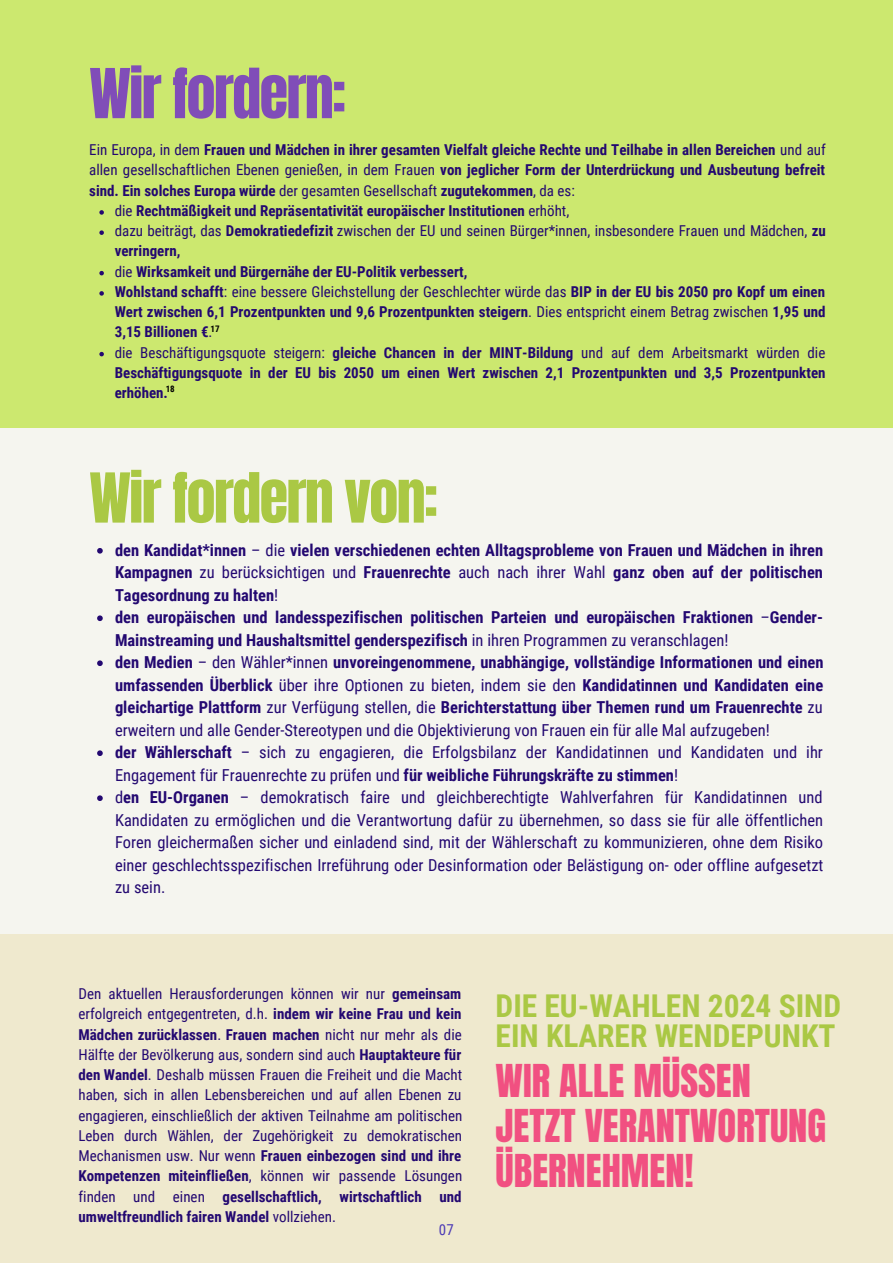
<style>
.page{position:relative;width:893px;height:1264px;background:#fff}
.page>*{position:absolute;margin:0;border:0;box-sizing:border-box;transform-origin:0 0}
.t1{font:58.5px "Anton";letter-spacing:-.03em;color:#aac844}
.t2{font:58.5px "Anton";letter-spacing:-.03em;color:#804db8}
.t3{font:38.55px/45px "Anton";color:#f15081}
.t4{font:700 31.35px/30.3px "Roboto Condensed";color:#aac844}
.t5{font:700 16.5px/22.5px "Roboto Condensed";color:#230871;text-align:justify}
.t6{font:16.5px/22.5px "Roboto Condensed";color:#230871}
.t7{font:700 15px/20.2px "Roboto Condensed";color:#230871;text-align:justify}
.t8{font:15px/20.2px "Roboto Condensed";color:#230871}
.t9{font:15px "Roboto Condensed";color:#4b39b5}
.t10{font:700 9px "Roboto Condensed";color:#000}
.s1{font-weight:400}
.s2{font-weight:700}
</style>
<div class="page">
<div style="left:0;top:0;width:892px;height:1262px;background:#f5f5ef"></div>
<div style="left:0;top:0;width:892px;height:427px;background:#cce86f"></div>
<svg style="left:99px;top:210px;width:5px;height:5px"></svg>
<svg style="left:99px;top:230px;width:5px;height:5px"></svg>
<svg style="left:99px;top:271px;width:5px;height:4px"></svg>
<svg style="left:99px;top:291px;width:5px;height:5px"></svg>
<svg style="left:99px;top:352px;width:5px;height:4px"></svg>
<svg style="left:97px;top:548px;width:6px;height:5px"></svg>
<svg style="left:97px;top:615px;width:6px;height:6px"></svg>
<svg style="left:97px;top:660px;width:6px;height:6px"></svg>
<svg style="left:97px;top:750px;width:6px;height:6px"></svg>
<svg style="left:97px;top:795px;width:6px;height:6px"></svg>
<div style="left:0;top:933px;width:892px;height:329px;background:#efe9ce"></div>
<p class="t2" style="left:89px;top:52px;width:258px">Wir fordern:</p>
<p class="t7" style="left:89px;top:140px;width:738px"><span class="s1">Ein Europa, in dem</span> Frauen und Mädchen in ihrer gesamten Vielfalt gleiche Rechte und Teilhabe in allen Bereichen <span class="s1">und auf allen gesellschaftlichen Ebenen genießen, in dem Frauen</span> von jeglicher Form der Unterdrückung und Ausbeutung befreit sind. Ein solches Europa würde <span class="s1">der gesamten Gesellschaft</span> zugutekommen<span class="s1">, da es:</span></p>
<p class="t7" style="left:115px;top:200px;width:456px"><span class="s1">die</span> Rechtmäßigkeit und Repräsentativität europäischer Institutionen <span class="s1">erhöht,</span></p>
<p class="t8" style="left:115px;top:221px;width:712px">dazu beiträgt, das <span class="s2">Demokratiedefizit</span> zwischen der EU und seinen Bürger*innen, insbesondere Frauen und Mädchen, <span class="s2">zu verringern,</span></p>
<p class="t7" style="left:115px;top:261px;width:354px"><span class="s1">die</span> Wirksamkeit und Bürgernähe der EU-Politik verbessert,</p>
<p class="t7" style="left:115px;top:281px;width:712px">Wohlstand schafft<span class="s1">: eine bessere Gleichstellung der Geschlechter würde das</span> BIP in der EU bis 2050 pro Kopf um einen Wert zwischen 6,1 Prozentpunkten und 9,6 Prozentpunkten steigern<span class="s1">. Dies entspricht einem Betrag zwischen</span> 1,95 und 3,15 Billionen €<span class="s1">.</span></p>
<p class="t7" style="left:115px;top:342px;width:712px"><span class="s1">die Beschäftigungsquote steigern:</span> gleiche Chancen in der MINT-Bildung <span class="s1">und auf dem Arbeitsmarkt würden die </span>Beschäftigungsquote in der EU bis 2050 um einen Wert zwischen 2,1 Prozentpunkten und 3,5 Prozentpunkten erhöhen.</p>
<p class="t10" style="left:210px;top:324px;width:11px">17</p>
<p class="t10" style="left:166px;top:383px;width:11px">18</p>
<p class="t1" style="left:89px;top:456px;width:350px">Wir fordern von:</p>
<p class="t5" style="left:115px;top:539px;width:709px">den Kandidat*innen <span class="s1">– die</span> vielen verschiedenen echten Alltagsprobleme von Frauen und Mädchen in ihren Kampagnen <span class="s1">zu berücksichtigen und</span> Frauenrechte <span class="s1">auch nach ihrer Wahl</span> ganz oben auf der politischen Tagesordnung zu halten<span class="s1">!</span></p>
<p class="t5" style="left:115px;top:606px;width:709px">den europäischen und landesspezifischen politischen Parteien und europäischen Fraktionen <span class="s1">–</span>Gender-<br>Mainstreaming und Haushaltsmittel genderspezifisch <span class="s1">in ihren Programmen zu veranschlagen!</span></p>
<p class="t5" style="left:115px;top:651px;width:710px">den Medien <span class="s1">– den Wähler*innen</span> unvoreingenommene, unabhängige, vollständige Informationen und einen umfassenden Überblick <span class="s1">über ihre Optionen zu bieten, indem sie den</span> Kandidatinnen und Kandidaten eine gleichartige Plattform <span class="s1">zur Verfügung stellen, die</span> Berichterstattung über Themen rund um Frauenrechte <span class="s1">zu erweitern und alle Gender-Stereotypen und die Objektivierung von Frauen ein für alle Mal aufzugeben!</span></p>
<p class="t6" style="left:115px;top:741px;width:709px"><span class="s2">der Wählerschaft</span> – sich zu engagieren, die Erfolgsbilanz der Kandidatinnen und Kandidaten und ihr<br>Engagement für Frauenrechte zu prüfen und <span class="s2">für weibliche Führungskräfte zu stimmen</span>!</p>
<p class="t6" style="left:115px;top:786px;width:710px;text-align:justify">d<span class="s2">en EU-Organen</span> – demokratisch faire und gleichberechtigte Wahlverfahren für Kandidatinnen und Kandidaten zu ermöglichen und die Verantwortung dafür zu übernehmen, so dass sie für alle öffentlichen Foren gleichermaßen sicher und einladend sind, mit der Wählerschaft zu kommunizieren, ohne dem Risiko einer geschlechtsspezifischen Irreführung oder Desinformation oder Belästigung on- oder offline aufgesetzt zu sein.</p>
<p class="t8" style="left:78px;top:983px;width:385px;text-align:justify">Den aktuellen Herausforderungen können wir nur <span class="s2">gemeinsam </span>erfolgreich entgegentreten, d.h. <span class="s2">indem wir keine Frau und kein Mädchen zurücklassen</span>. <span class="s2">Frauen machen</span> nicht nur mehr als die Hälfte der Bevölkerung aus, sondern sind auch <span class="s2">Hauptakteure für den Wandel</span>. Deshalb müssen Frauen die Freiheit und die Macht haben, sich in allen Lebensbereichen und auf allen Ebenen zu engagieren, einschließlich der aktiven Teilnahme am politischen Leben durch Wählen, der Zugehörigkeit zu demokratischen Mechanismen usw. Nur wenn <span class="s2">Frauen einbezogen sind und ihre Kompetenzen miteinfließen</span>, können wir passende Lösungen finden und einen <span class="s2">gesellschaftlich, wirtschaftlich und umweltfreundlich fairen Wandel</span> vollziehen.</p>
<p class="t9" style="left:439px;top:1220px;width:16px">07</p>
<p class="t4" style="left:495px;top:990px;width:347px">DIE EU-WAHLEN 2024 SIND<br>EIN KLARER WENDEPUNKT</p>
<p class="t3" style="left:495px;top:1058px;width:332px">WIR ALLE MÜSSEN<br>JETZT VERANTWORTUNG<br>ÜBERNEHMEN!</p>
</div>
